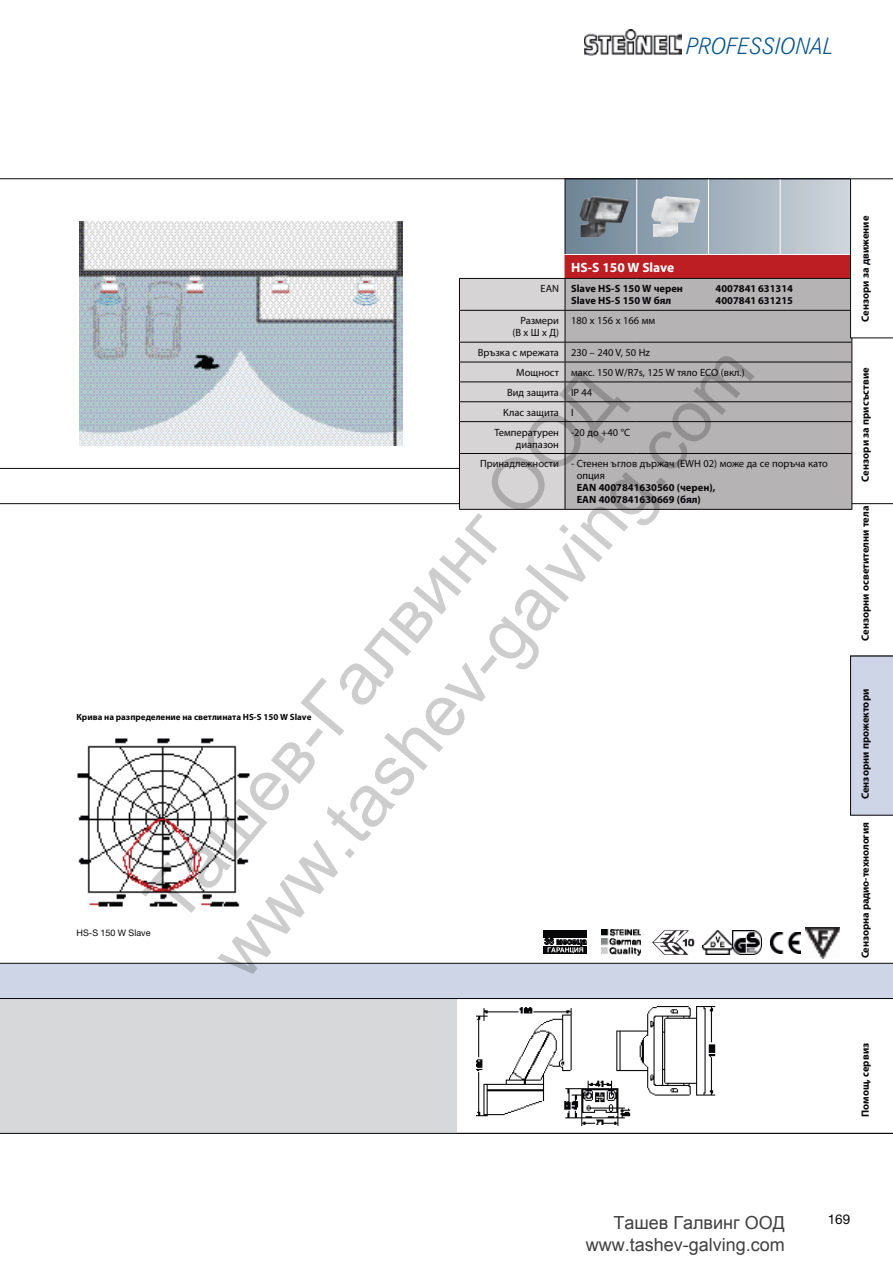
<style>
.page{position:relative;width:893px;height:1263px;background:#fff}
.page>*{position:absolute;margin:0;border:0;box-sizing:border-box;transform-origin:0 0}
.t1{font:72px/86.4px "Arial";color:rgb(0 0 0/.2)}
.t2{font:italic 300 24.6px "Corporate S";letter-spacing:-.01em;color:#00548f}
.t3{font:18px/21.6px "Arial";color:#404040;text-align:right}
.t4{font:700 13.5px "Myriad Pro";color:#fff}
.t5{font:13.5px "Helvetica Neue LT Pro";color:#070709}
.t6{font:700 10.5px/12px "Myriad Pro";color:#070709}
.t7{font:10.5px/12px "Myriad Pro";color:#070709;text-align:right}
.t8{font:700 9px "Myriad Pro";color:#070709}
.t9{font:9px "Helvetica Neue LT Pro";color:#070709}
.s1{font-weight:400}
</style>
<div class="page">
<div style="left:0;top:963px;width:893px;height:36px;background:#cdd5e7"></div>
<hr style="left:0;top:963px;width:893px;height:1px;background:#08090b">
<hr style="left:0;top:468px;width:460px;height:1px;background:#08090b">
<hr style="left:0;top:503px;width:893px;height:1px;background:#08090b">
<div style="left:1px;top:999px;width:455px;height:134px;background:#d7d8da"></div>
<div style="left:0;top:999px;width:457px;height:135px;border:2px solid #d7d8da"></div>
<hr style="left:0;top:998px;width:893px;height:1px;background:#08090b">
<hr style="left:0;top:1133px;width:893px;height:1px;background:#08090b">
<img style="left:476px;top:1006px;width:240px;height:120px">
<img style="left:79px;top:221px;width:324px;height:225px">
<img style="left:77px;top:738px;width:173px;height:169px">
<img style="left:602px;top:929px;width:39px;height:26px">
<img style="left:771px;top:932px;width:30px;height:22px">
<img style="left:702px;top:930px;width:60px;height:25px">
<img style="left:652px;top:930px;width:43px;height:24px">
<img style="left:805px;top:927px;width:35px;height:31px">
<hr style="left:459px;top:509px;width:106px;height:1px;background:#070709">
<hr style="left:565px;top:509px;width:72px;height:1px;background:#070709">
<hr style="left:637px;top:509px;width:215px;height:1px;background:#070709">
<div style="left:544px;top:946px;width:43px;height:8px;background:#070709"></div>
<div style="left:544px;top:930px;width:43px;height:7px;background:#070709"></div>
<svg style="left:544px;top:938px;width:43px;height:15px"></svg>
<svg style="left:0;top:999px;width:1px;height:135px"></svg>
<hr style="left:0;top:178px;width:893px;height:1px;background:#08090b">
<img style="left:585px;top:30px;width:96px;height:26px">
<svg style="left:459px;top:178px;width:434px;height:331px"></svg>
<div style="left:850px;top:656px;width:43px;height:160px;background:#cdd5e7"></div>
<h2 class="t2" style="left:685px;top:38px;width:150px">PROFESSIONAL</h2>
<p class="t4" style="left:571px;top:260px;width:105px">HS-S 150 W Slave</p>
<p class="t6" style="left:540px;top:283px;width:144px"><span class="s1">EAN</span> Slave HS-S 150 W черен</p>
<p class="t6" style="left:715px;top:283px;width:79px">4007841 631314</p>
<p class="t6" style="left:571px;top:295px;width:102px">Slave HS-S 150 W бял</p>
<p class="t6" style="left:715px;top:295px;width:79px">4007841 631215</p>
<p class="t7" style="left:512px;top:315px;width:48px">Размери (В x Ш x Д)</p>
<p class="t7" style="left:571px;top:315px;width:86px">180 x 156 x 166 мм</p>
<p class="t7" style="left:478px;top:346px;width:174px">Връзка с мрежата 230 – 240 V, 50 Hz</p>
<p class="t7" style="left:516px;top:366px;width:230px">Мощност макс. 150 W/R7s, 125 W тяло ECO (вкл.)</p>
<p class="t7" style="left:507px;top:386px;width:87px">Вид защита IP 44</p>
<p class="t7" style="left:503px;top:406px;width:72px">Клас защита I</p>
<p class="t7" style="left:494px;top:426px;width:66px">Температурен</p>
<p class="t7" style="left:516px;top:438px;width:45px">диапазон</p>
<h1 class="t1" style="left:128px;top:884px;width:798px;rotate:-50deg">Ташев-Галвинг ООД www.tashev-galving.com</h1>
<p class="t7" style="left:571px;top:426px;width:61px">-20 до +40 °C</p>
<p class="t7" style="left:577px;top:458px;width:253px;text-align:left;text-indent:-97px">Принадлежности - Стенен ъглов държач (EWH 02) може да се поръча като опция</p>
<p class="t6" style="left:577px;top:482px;width:140px">EAN 4007841630560 (черен),<br>EAN 4007841630669 (бял)</p>
<p class="t8" style="left:77px;top:712px;width:236px">Крива на разпределение на светлината HS-S 150 W Slave</p>
<p class="t9" style="left:77px;top:927px;width:76px">HS-S 150 W Slave</p>
<p class="t6" style="left:859px;top:322px;width:108px;rotate:-90deg">Сензори за движение</p>
<p class="t6" style="left:859px;top:482px;width:116px;rotate:-90deg">Сензори за присъствие</p>
<p class="t6" style="left:859px;top:641px;width:137px;rotate:-90deg">Сензорни осветителни тела</p>
<p class="t6" style="left:859px;top:799px;width:112px;rotate:-90deg">Сензорни прожектори</p>
<p class="t6" style="left:859px;top:958px;width:138px;rotate:-90deg">Сензорна радио-технология</p>
<p class="t6" style="left:859px;top:1117px;width:76px;rotate:-90deg">Помощ, сервиз</p>
<h3 class="t3" style="left:586px;top:1212px;width:201px">Ташев Галвинг ООД www.tashev-galving.com</h3>
<p class="t5" style="left:828px;top:1211px;width:24px">169</p>
</div>
